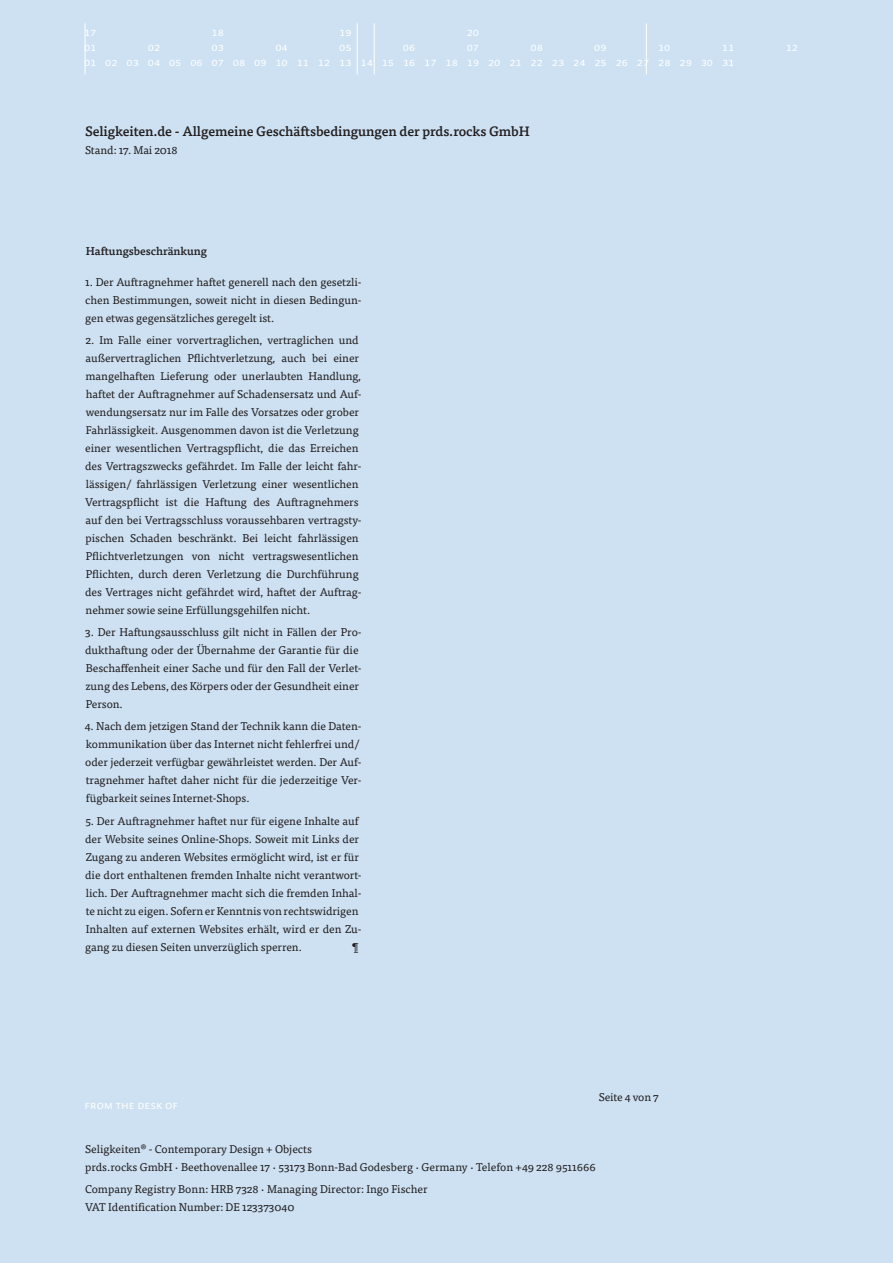
<style>
.page{position:relative;width:893px;height:1263px;background:#fff}
.page>*{position:absolute;margin:0;border:0;box-sizing:border-box;transform-origin:0 0}
.t1{font:500 13.5px "Tisa OT";letter-spacing:-.01em;color:#231f20}
.t2{font:12px "Auto Pro Regular Small Caps";color:#fff}
.body{font:11.25px/18px "Tisa OT";letter-spacing:-.005em;color:#231f20}
.headline_ohne_sublin{font:500 11.25px "Tisa OT";letter-spacing:-.005em;color:#231f20}
</style>
<div class="page">
<div style="left:0;top:0;width:893px;height:204px;background:#cde1f2"></div>
<div style="left:0;top:404px;width:893px;height:859px;background:#cde1f2"></div>
<div style="left:0;top:175px;width:893px;height:872px;background:#cde1f2"></div>
<hr style="left:85px;top:23px;width:1px;height:51px;background:#fff">
<hr style="left:357px;top:23px;width:1px;height:51px;background:#fff">
<hr style="left:374px;top:23px;width:1px;height:51px;background:#fff">
<hr style="left:646px;top:23px;width:1px;height:51px;background:#fff">
<p class="t2" style="left:84px;top:23px;width:14px">17</p>
<p class="t2" style="left:212px;top:23px;width:14px">18</p>
<p class="t2" style="left:339px;top:23px;width:14px">19</p>
<p class="t2" style="left:84px;top:38px;width:14px">01</p>
<p class="t2" style="left:148px;top:38px;width:14px">02</p>
<p class="t2" style="left:212px;top:38px;width:14px">03</p>
<p class="t2" style="left:275px;top:38px;width:14px">04</p>
<p class="t2" style="left:339px;top:38px;width:14px">05</p>
<p class="t2" style="left:403px;top:38px;width:14px">06</p>
<p class="t2" style="left:467px;top:38px;width:14px">07</p>
<p class="t2" style="left:467px;top:23px;width:14px">20</p>
<p class="t2" style="left:530px;top:38px;width:14px">08</p>
<p class="t2" style="left:594px;top:38px;width:14px">09</p>
<p class="t2" style="left:658px;top:38px;width:14px">10</p>
<p class="t2" style="left:722px;top:38px;width:14px">11</p>
<p class="t2" style="left:786px;top:38px;width:14px">12</p>
<p class="t2" style="left:84px;top:53px;width:652px">01 02 03 04 05 06 07 08 09 10 11 12 13 14 15 16 17 18 19 20 21 22 23 24 25 26 27 28 29 30 31</p>
<p class="t1" style="left:85px;top:123px;width:446px">Seligkeiten.de - Allgemeine Geschäftsbedingungen der prds.rocks GmbH</p>
<p class="body" style="left:85px;top:141px;width:94px">Stand: 17. Mai 2018</p>
<p class="headline_ohne_sublin" style="left:86px;top:244px;width:123px">Haftungsbeschränkung</p>
<p class="body" style="left:85px;top:273px;width:278px;text-align:justify">1. Der Auftragnehmer haftet generell nach den gesetzli&shy;chen Bestimmungen, soweit nicht in diesen Bedingun&shy;gen etwas gegensätzliches geregelt ist.</p>
<p class="body" style="left:85px;top:331px;width:278px">2. Im Falle einer vorvertraglichen, vertraglichen und außervertraglichen Pflichtverletzung, auch bei einer mangelhaften Lieferung oder unerlaubten Handlung, haftet der Auftragnehmer auf Schadensersatz und Auf&shy;wendungsersatz nur im Falle des Vorsatzes oder grober Fahrlässigkeit. Ausgenommen davon ist die Verletzung einer wesentlichen Vertragspflicht, die das Erreichen des Vertragszwecks gefährdet. Im Falle der leicht fahr&shy;lässigen/ fahrlässigen Verletzung einer wesentlichen Vertragspflicht ist die Haftung des Auftragnehmers auf den bei Vertragsschluss voraussehbaren vertragsty&shy;pischen Schaden beschränkt. Bei leicht fahrlässigen Pflichtverletzungen von nicht vertragswesentlichen Pflichten, durch deren Verletzung die Durchführung des Vertrages nicht gefährdet wird, haftet der Auftrag&shy;nehmer sowie seine Erfüllungsgehilfen nicht.</p>
<p class="body" style="left:85px;top:623px;width:278px">3. Der Haftungsausschluss gilt nicht in Fällen der Pro&shy;dukthaftung oder der Übernahme der Garantie für die Beschaffenheit einer Sache und für den Fall der Verlet&shy;zung des Lebens, des Körpers oder der Gesundheit einer Person.</p>
<p class="body" style="left:85px;top:718px;width:278px">4. Nach dem jetzigen Stand der Technik kann die Daten&shy;kommunikation über das Internet nicht fehlerfrei und/ oder jederzeit verfügbar gewährleistet werden. Der Auf&shy;tragnehmer haftet daher nicht für die jederzeitige Ver&shy;fügbarkeit seines Internet-Shops.</p>
<p class="body" style="left:85px;top:812px;width:278px">5. Der Auftragnehmer haftet nur für eigene Inhalte auf der Website seines Online-Shops. Soweit mit Links der Zugang zu anderen Websites ermöglicht wird, ist er für die dort enthaltenen fremden Inhalte nicht verantwort&shy;lich. Der Auftragnehmer macht sich die fremden Inhal&shy;te nicht zu eigen. Sofern er Kenntnis von rechtswidrigen Inhalten auf externen Websites erhält, wird er den Zu&shy;gang zu diesen Seiten unverzüglich sperren.</p>
<p class="body" style="left:352px;top:938px;width:8px">¶</p>
<p class="t2" style="left:85px;top:1096px;width:95px">from the desk of</p>
<p class="body" style="left:599px;top:1088px;width:62px">Seite 4 von 7</p>
<p class="body" style="left:85px;top:1140px;width:512px">Seligkeiten® - Contemporary Design + Objects<br>prds.rocks GmbH · Beethovenallee 17 · 53173 Bonn-Bad Godesberg · Germany · Telefon +49 228 9511666</p>
<p class="body" style="left:85px;top:1180px;width:344px">Company Registry Bonn: HRB 7328 · Managing Director: Ingo Fischer<br>VAT Identification Number: DE 123373040</p>
</div>
